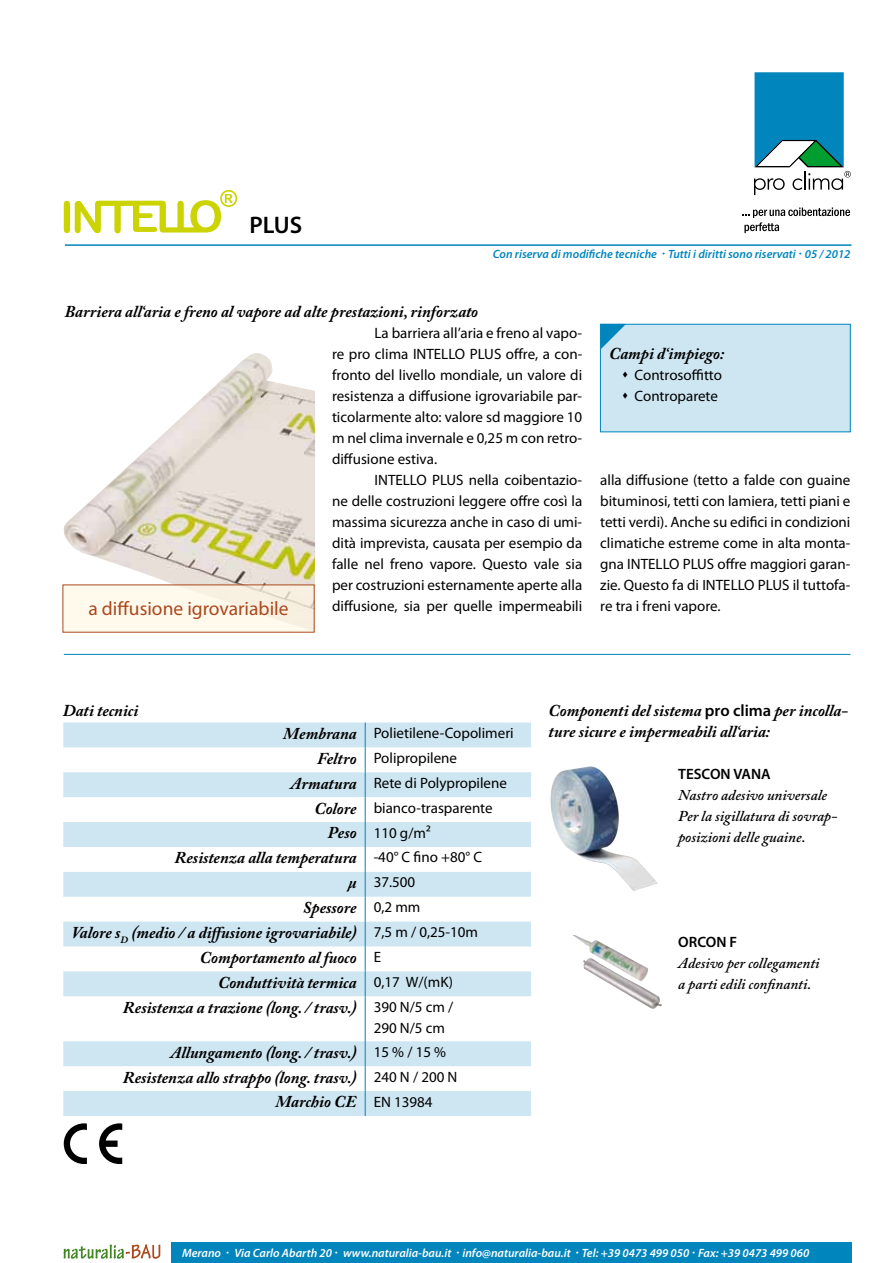
<style>
.page{position:relative;width:893px;height:1263px;background:#fff}
.page>*{position:absolute;margin:0;border:0;box-sizing:border-box;transform-origin:0 0}
.t1{font:600 24px "Myriad Pro";color:#000}
.t2{font:19.5px "Myriad Pro";color:#ab481d}
.t3{font:italic 700 16.5px/21px "Adobe Caslon Pro";color:#000}
.t4{font:15px/21px "Myriad Pro";color:#000;text-align:justify}
.t5{font:italic 600 15px/21px "Adobe Caslon Pro";color:#000}
.t6{font:600 15px "Myriad Pro";color:#000}
.t7{font:italic 600 12px "Myriad Pro";color:#fff}
.t8{font:italic 600 12px "Myriad Pro";color:#0085bd}
.s1{font-family:"Adobe Caslon Pro";font-weight:700;font-style:italic;font-size:16.5px}
.s2{font-family:"Myriad Pro";font-weight:400;font-style:normal;font-size:15px}
.s3{font-family:"Myriad Pro";font-weight:600;font-style:normal}
</style>
<div class="page">
<hr style="left:65px;top:244px;width:786px;height:2px;background:#0085bd">
<svg style="left:754px;top:72px;width:97px;height:123px"></svg>
<svg style="left:742px;top:207px;width:108px;height:26px"></svg>
<div style="left:171px;top:1243px;width:681px;height:20px;background:#0085bd"></div>
<svg style="left:64px;top:1244px;width:96px;height:15px"></svg>
<img style="left:64px;top:353px;width:251px;height:279px">
<div style="left:63px;top:585px;width:251px;height:47px;background:#fffaec"></div>
<div style="left:600px;top:324px;width:250px;height:108px;background:#cee6f2"></div>
<div style="left:600px;top:324px;width:250px;height:108px;border:1px solid #0085bd"></div>
<svg style="left:600px;top:324px;width:26px;height:25px"></svg>
<svg style="left:64px;top:190px;width:173px;height:43px"></svg>
<svg style="left:64px;top:1123px;width:23px;height:41px"></svg>
<svg style="left:99px;top:1123px;width:23px;height:41px"></svg>
<svg style="left:63px;top:722px;width:468px;height:394px"></svg>
<svg style="left:365px;top:722px;width:1px;height:274px"></svg>
<hr style="left:365px;top:996px;width:1px;height:45px;background:#0085bd">
<svg style="left:365px;top:1041px;width:1px;height:75px"></svg>
<hr style="left:64px;top:654px;width:786px;height:1px;background:#0085bd">
<img style="left:550px;top:766px;width:108px;height:125px">
<img style="left:573px;top:935px;width:89px;height:74px">
<h1 class="t1" style="left:249px;top:209px;width:54px">PLUS</h1>
<p class="t8" style="left:493px;top:246px;width:359px">Con riserva di modifiche tecniche Tutti i diritti sono riservati 05 / 2012</p>
<p class="t3" style="left:65px;top:301px;width:415px">Barriera all‘aria e freno al vapore ad alte prestazioni, rinforzato</p>
<p class="t4" style="left:332px;top:322px;width:252px;text-indent:43px">La barriera all’aria e freno al vapo&shy;re pro clima INTELLO PLUS offre, a con&shy;fronto del livello mondiale, un valore di resistenza a diffusione igrovariabile par&shy;ticolarmente alto: valore sd maggiore 10 m nel clima invernale e 0,25 m con retro&shy;diffusione estiva.</p>
<p class="t4" style="left:332px;top:469px;width:252px;text-indent:43px">INTELLO PLUS nella coibentazio&shy;ne delle costruzioni leggere offre così la massima sicurezza anche in caso di umi&shy;dità imprevista, causata per esempio da falle nel freno vapore. Questo vale sia per costruzioni esternamente aperte alla</p>
<h2 class="t2" style="left:88px;top:596px;width:202px">a diffusione igrovariabile</h2>
<p class="t4" style="left:332px;top:595px;width:252px">diffusione, sia per quelle impermeabili</p>
<p class="t3" style="left:609px;top:343px;width:117px">Campi d‘impiego:</p>
<p class="t4" style="left:635px;top:364px;width:89px">Controsoffitto<br>Controparete</p>
<p class="t4" style="left:600px;top:469px;width:252px">alla diffusione (tetto a falde con guaine bituminosi, tetti con lamiera, tetti piani e tetti verdi). Anche su edifici in condizioni climatiche estreme come in alta monta&shy;gna INTELLO PLUS offre maggiori garan&shy;zie. Questo fa di INTELLO PLUS il tuttofa&shy;re tra i freni vapore.</p>
<p class="t3" style="left:63px;top:700px;width:77px">Dati tecnici</p>
<p class="t4" style="left:283px;top:722px;width:232px"><span class="s1">Membrana</span> Polietilene-Copolimeri</p>
<p class="t4" style="left:317px;top:747px;width:141px"><span class="s1">Feltro</span> Polipropilene</p>
<p class="t4" style="left:290px;top:772px;width:218px"><span class="s1">Armatura</span> Rete di Polypropilene</p>
<p class="t4" style="left:314px;top:797px;width:180px"><span class="s1">Colore</span> bianco-trasparente</p>
<p class="t4" style="left:328px;top:822px;width:104px"><span class="s1">Peso</span> 110 g/m²</p>
<p class="t3" style="left:175px;top:847px;width:309px">Resistenza alla temperatura <span class="s2">-40° C fino +80° C</span></p>
<p class="t4" style="left:348px;top:871px;width:68px"><span class="s1">μ</span> 37.500</p>
<p class="t3" style="left:303px;top:897px;width:119px">Spessore <span class="s2">0,2 mm</span></p>
<p class="t3" style="left:72px;top:922px;width:408px">Valore s<sub>D</sub> (medio / a diffusione igrovariabile) <span class="s2">7,5 m / 0,25-10m</span></p>
<p class="t3" style="left:200px;top:947px;width:183px">Comportamento al fuoco <span class="s2">E</span></p>
<p class="t3" style="left:218px;top:971px;width:236px">Conduttività termica <span class="s2">0,17 W/(mK)</span></p>
<p class="t3" style="left:123px;top:996px;width:332px">Resistenza a trazione (long. / trasv.) <span class="s2">390 N/5 cm /</span></p>
<p class="t4" style="left:374px;top:1017px;width:73px">290 N/5 cm</p>
<p class="t3" style="left:170px;top:1041px;width:277px">Allungamento (long. / trasv.) <span class="s2">15 % / 15 %</span></p>
<p class="t3" style="left:123px;top:1066px;width:336px">Resistenza allo strappo (long. trasv.) <span class="s2">240 N / 200 N</span></p>
<p class="t3" style="left:275px;top:1091px;width:159px">Marchio CE <span class="s2">EN 13984</span></p>
<p class="t3" style="left:549px;top:700px;width:301px">Componenti del sistema <span class="s3">pro clima</span> per incolla&shy;ture sicure e impermeabili all‘aria:</p>
<p class="t6" style="left:678px;top:764px;width:94px">TESCON VANA</p>
<p class="t5" style="left:678px;top:784px;width:161px">Nastro adesivo universale<br>Per la sigillatura di sovrap&shy;posizioni delle guaine.</p>
<p class="t6" style="left:678px;top:932px;width:60px">ORCON F</p>
<p class="t5" style="left:678px;top:952px;width:143px">Adesivo per collegamenti a parti edili confinanti.</p>
<p class="t7" style="left:182px;top:1246px;width:629px">Merano Via Carlo Abarth 20 www.naturalia-bau.it info@naturalia-bau.it Tel: +39 0473 499 050 Fax: +39 0473 499 060</p>
</div>
